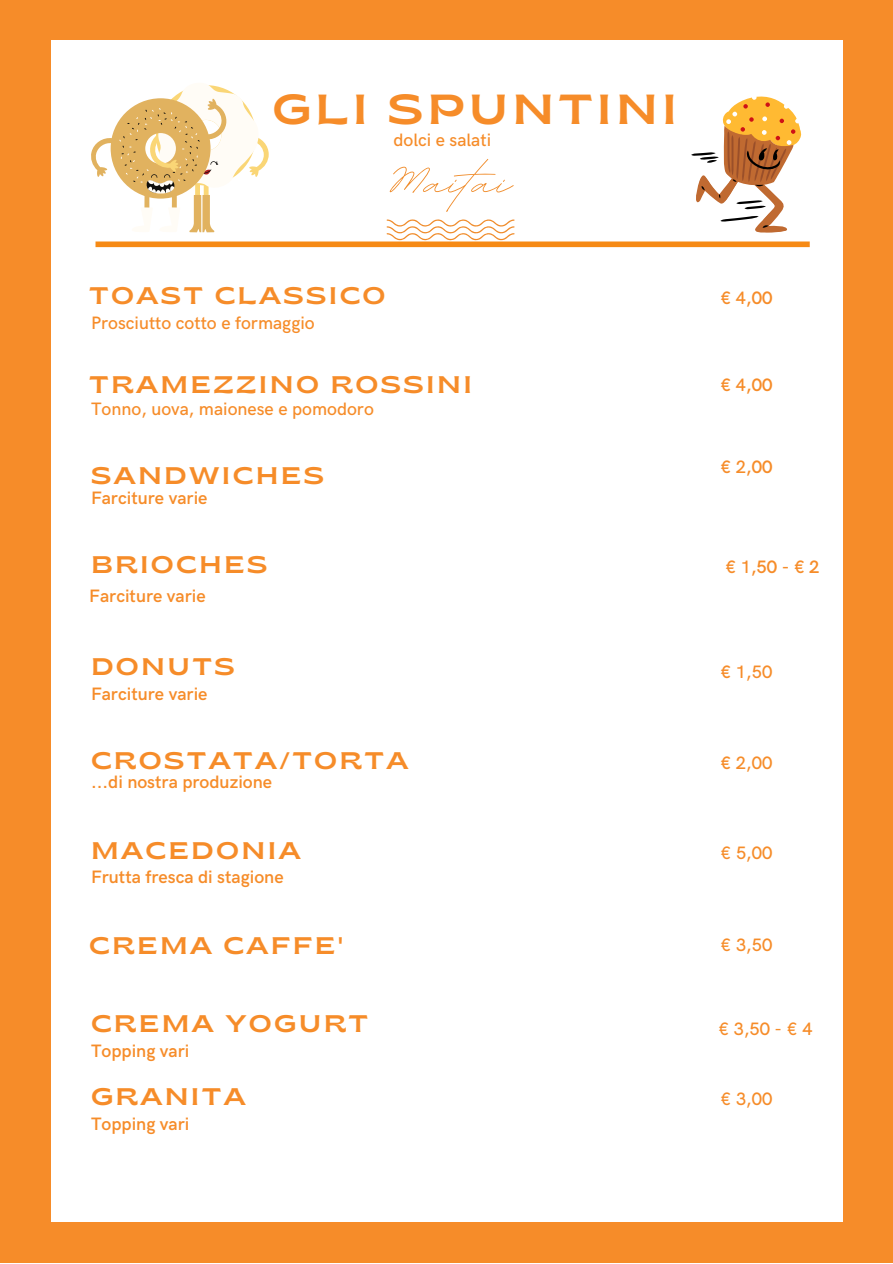
<style>
.page{position:relative;width:893px;height:1264px;background:#fff}
.page>*{position:absolute;margin:0;border:0;box-sizing:border-box;transform-origin:0 0}
.t1{font:semi-expanded 42px "Brice";letter-spacing:.1em;color:#f68c29}
.t2{font:semi-expanded 24px "Brice";letter-spacing:.1em;color:#f68c29}
.t3{font:600 18px "HK Grotesk";color:#f68c29}
.t4{font:500 18px "HK Grotesk";color:#f68c29}
.s1{font-weight:500}
.s2{font-weight:600}
</style>
<div class="page">
<div style="left:0;top:0;width:892px;height:1262px;background:#f68c29"></div>
<div style="left:51px;top:40px;width:791px;height:1181px;background:#fff"></div>
<div style="left:95px;top:241px;width:714px;height:6px;background:#f68a15"></div>
<svg style="left:91px;top:85px;width:178px;height:148px"></svg>
<svg style="left:691px;top:96px;width:110px;height:136px"></svg>
<svg style="left:386px;top:219px;width:128px;height:21px"></svg>
<svg style="left:389px;top:159px;width:124px;height:53px"></svg>
<p class="t1" style="left:272px;top:92px;width:406px">GLI SPUNTINI</p>
<p class="t4" style="left:393px;top:130px;width:99px">dolci e salati</p>
<p class="t2" style="left:89px;top:286px;width:298px">TOAST CLASSICO</p>
<p class="t3" style="left:720px;top:288px;width:54px">€ <span class="s1">4</span>,00</p>
<p class="t4" style="left:91px;top:313px;width:225px">Prosciutto cotto e formaggio</p>
<p class="t2" style="left:89px;top:375px;width:384px">TRAMEZZINO ROSSINI</p>
<p class="t4" style="left:91px;top:399px;width:284px">Tonno, uova, maionese e pomodoro</p>
<p class="t2" style="left:91px;top:466px;width:235px">SANDWICHES</p>
<p class="t3" style="left:91px;top:488px;width:118px">Farciture varie</p>
<p class="t3" style="left:720px;top:374px;width:54px">€ <span class="s1">4</span>,00</p>
<p class="t3" style="left:720px;top:457px;width:54px">€ <span class="s1">2</span>,00</p>
<p class="t2" style="left:91px;top:554px;width:178px">BRIOCHES</p>
<p class="t3" style="left:725px;top:556px;width:96px">€ <span class="s1">1</span>,50 - € 2</p>
<p class="t3" style="left:89px;top:585px;width:118px">Farciture varie</p>
<p class="t2" style="left:91px;top:657px;width:145px">DONUTS</p>
<p class="t4" style="left:720px;top:662px;width:53px"><span class="s2">€</span> 1,50</p>
<p class="t3" style="left:91px;top:683px;width:118px">Farciture varie</p>
<p class="t2" style="left:91px;top:751px;width:319px">CROSTATA/TORTA</p>
<p class="t3" style="left:91px;top:771px;width:183px">...di nostra produzione</p>
<p class="t4" style="left:720px;top:753px;width:53px"><span class="s2">€</span> 2,00</p>
<p class="t2" style="left:91px;top:840px;width:211px">MACEDONIA</p>
<p class="t4" style="left:720px;top:842px;width:54px">€ 5,00</p>
<p class="t3" style="left:91px;top:867px;width:194px">Frutta fresca di stagione</p>
<p class="t2" style="left:89px;top:936px;width:255px">CREMA CAFFE'</p>
<p class="t2" style="left:91px;top:1013px;width:279px">CREMA YOGURT</p>
<p class="t3" style="left:91px;top:1040px;width:100px">Topping vari</p>
<p class="t2" style="left:91px;top:1087px;width:156px">GRANITA</p>
<p class="t3" style="left:91px;top:1113px;width:100px">Topping vari</p>
<p class="t4" style="left:720px;top:934px;width:54px">€ 3,50</p>
<p class="t4" style="left:718px;top:1018px;width:96px">€ 3,50 - € 4</p>
<p class="t4" style="left:720px;top:1089px;width:54px">€ 3,00</p>
</div>
